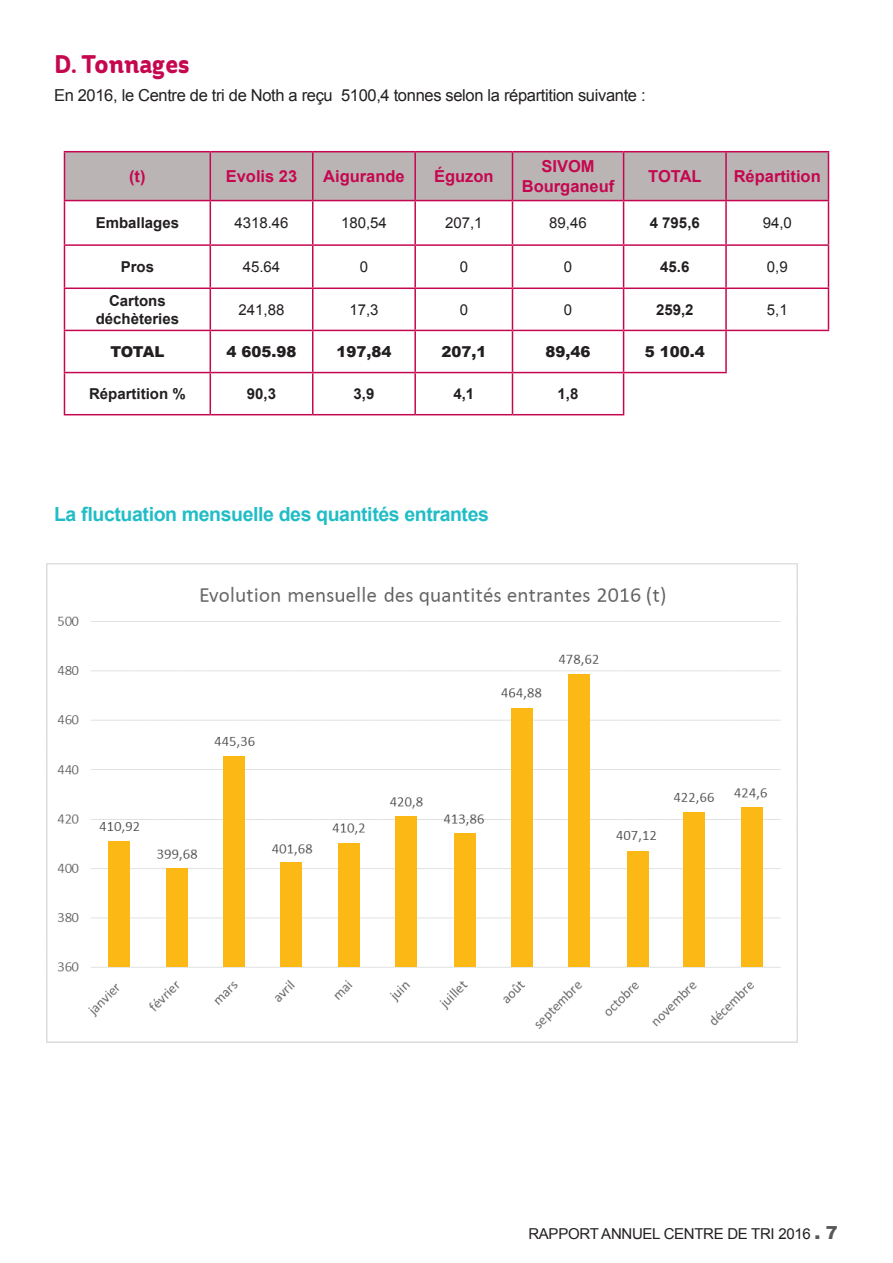
<style>
.page{position:relative;width:893px;height:1263px;background:#fff}
.page>*{position:absolute;margin:0;border:0;box-sizing:border-box;transform-origin:0 0}
.t1{font:700 25.5px "St Ryde";color:#c50750}
.t2{font:700 19.5px "Arial";letter-spacing:-.02em;color:#21bdc6}
.t3{font:16.5px "Arial";letter-spacing:-.02em;color:#231f20}
.t4{font:700 16.5px/19.8px "Arial";color:#c50750;text-align:center}
.t5{font:15px "Arial";letter-spacing:-.02em;color:#231f20}
.t6{font:700 15px/18px "Arial";color:#231f20;text-align:center}
.t7{font:900 15px "Arial";color:#231f20}
.s1{font-weight:900;font-size:18px;color:#57585a}
</style>
<div class="page">
<div style="left:65px;top:152px;width:763px;height:48px;background:#bab5b4"></div>
<hr style="left:64px;top:151px;width:146px;height:1px;background:#c50750">
<hr style="left:64px;top:152px;width:1px;height:48px;background:#c50750">
<hr style="left:210px;top:151px;width:103px;height:1px;background:#c50750">
<hr style="left:210px;top:152px;width:1px;height:48px;background:#c50750">
<hr style="left:313px;top:151px;width:102px;height:1px;background:#c50750">
<hr style="left:312px;top:152px;width:1px;height:48px;background:#c50750">
<hr style="left:415px;top:151px;width:97px;height:1px;background:#c50750">
<hr style="left:414px;top:152px;width:2px;height:48px;background:#c50750">
<hr style="left:512px;top:151px;width:112px;height:1px;background:#c50750">
<hr style="left:512px;top:152px;width:1px;height:48px;background:#c50750">
<hr style="left:624px;top:151px;width:102px;height:1px;background:#c50750">
<hr style="left:623px;top:152px;width:1px;height:48px;background:#c50750">
<hr style="left:726px;top:151px;width:103px;height:1px;background:#c50750">
<hr style="left:725px;top:152px;width:2px;height:48px;background:#c50750">
<hr style="left:828px;top:152px;width:1px;height:48px;background:#c50750">
<hr style="left:64px;top:200px;width:146px;height:1px;background:#c50750">
<hr style="left:64px;top:201px;width:1px;height:43px;background:#c50750">
<hr style="left:210px;top:200px;width:103px;height:1px;background:#c50750">
<hr style="left:210px;top:201px;width:1px;height:43px;background:#c50750">
<hr style="left:313px;top:200px;width:102px;height:1px;background:#c50750">
<hr style="left:312px;top:201px;width:1px;height:43px;background:#c50750">
<hr style="left:415px;top:200px;width:97px;height:1px;background:#c50750">
<hr style="left:414px;top:201px;width:2px;height:43px;background:#c50750">
<hr style="left:512px;top:200px;width:112px;height:1px;background:#c50750">
<hr style="left:512px;top:201px;width:1px;height:43px;background:#c50750">
<hr style="left:624px;top:200px;width:102px;height:1px;background:#c50750">
<hr style="left:623px;top:201px;width:1px;height:43px;background:#c50750">
<hr style="left:726px;top:200px;width:103px;height:1px;background:#c50750">
<hr style="left:725px;top:201px;width:2px;height:43px;background:#c50750">
<hr style="left:828px;top:201px;width:1px;height:43px;background:#c50750">
<hr style="left:64px;top:244px;width:146px;height:2px;background:#c50750">
<hr style="left:64px;top:246px;width:1px;height:41px;background:#c50750">
<hr style="left:210px;top:244px;width:103px;height:2px;background:#c50750">
<hr style="left:210px;top:246px;width:1px;height:41px;background:#c50750">
<hr style="left:313px;top:244px;width:102px;height:2px;background:#c50750">
<hr style="left:312px;top:246px;width:1px;height:41px;background:#c50750">
<hr style="left:415px;top:244px;width:97px;height:2px;background:#c50750">
<hr style="left:414px;top:246px;width:2px;height:41px;background:#c50750">
<hr style="left:512px;top:244px;width:112px;height:2px;background:#c50750">
<hr style="left:512px;top:246px;width:1px;height:41px;background:#c50750">
<hr style="left:624px;top:244px;width:102px;height:2px;background:#c50750">
<hr style="left:623px;top:246px;width:1px;height:41px;background:#c50750">
<hr style="left:726px;top:244px;width:103px;height:2px;background:#c50750">
<hr style="left:725px;top:246px;width:2px;height:41px;background:#c50750">
<hr style="left:828px;top:246px;width:1px;height:41px;background:#c50750">
<hr style="left:64px;top:287px;width:146px;height:2px;background:#c50750">
<hr style="left:64px;top:289px;width:1px;height:41px;background:#c50750">
<hr style="left:210px;top:287px;width:103px;height:2px;background:#c50750">
<hr style="left:210px;top:289px;width:1px;height:41px;background:#c50750">
<hr style="left:313px;top:287px;width:102px;height:2px;background:#c50750">
<hr style="left:312px;top:289px;width:1px;height:41px;background:#c50750">
<hr style="left:415px;top:287px;width:97px;height:2px;background:#c50750">
<hr style="left:414px;top:289px;width:2px;height:41px;background:#c50750">
<hr style="left:512px;top:287px;width:112px;height:2px;background:#c50750">
<hr style="left:512px;top:289px;width:1px;height:41px;background:#c50750">
<hr style="left:624px;top:287px;width:102px;height:2px;background:#c50750">
<hr style="left:623px;top:289px;width:1px;height:41px;background:#c50750">
<hr style="left:726px;top:287px;width:103px;height:2px;background:#c50750">
<hr style="left:725px;top:289px;width:2px;height:41px;background:#c50750">
<hr style="left:828px;top:289px;width:1px;height:41px;background:#c50750">
<hr style="left:64px;top:330px;width:146px;height:1px;background:#c50750">
<hr style="left:64px;top:331px;width:1px;height:41px;background:#c50750">
<hr style="left:210px;top:330px;width:103px;height:1px;background:#c50750">
<hr style="left:210px;top:331px;width:1px;height:41px;background:#c50750">
<hr style="left:313px;top:330px;width:102px;height:1px;background:#c50750">
<hr style="left:312px;top:331px;width:1px;height:41px;background:#c50750">
<hr style="left:415px;top:330px;width:97px;height:1px;background:#c50750">
<hr style="left:414px;top:331px;width:2px;height:41px;background:#c50750">
<hr style="left:512px;top:330px;width:112px;height:1px;background:#c50750">
<hr style="left:512px;top:331px;width:1px;height:41px;background:#c50750">
<hr style="left:624px;top:330px;width:102px;height:1px;background:#c50750">
<hr style="left:623px;top:331px;width:1px;height:41px;background:#c50750">
<hr style="left:726px;top:330px;width:103px;height:1px;background:#c50750">
<hr style="left:725px;top:331px;width:2px;height:41px;background:#c50750">
<hr style="left:64px;top:372px;width:146px;height:1px;background:#c50750">
<hr style="left:64px;top:373px;width:1px;height:41px;background:#c50750">
<hr style="left:210px;top:372px;width:103px;height:1px;background:#c50750">
<hr style="left:210px;top:373px;width:1px;height:41px;background:#c50750">
<hr style="left:313px;top:372px;width:102px;height:1px;background:#c50750">
<hr style="left:312px;top:373px;width:1px;height:41px;background:#c50750">
<hr style="left:415px;top:372px;width:97px;height:1px;background:#c50750">
<hr style="left:414px;top:373px;width:2px;height:41px;background:#c50750">
<hr style="left:512px;top:372px;width:112px;height:1px;background:#c50750">
<hr style="left:512px;top:373px;width:1px;height:41px;background:#c50750">
<hr style="left:624px;top:372px;width:103px;height:1px;background:#c50750">
<hr style="left:623px;top:373px;width:1px;height:41px;background:#c50750">
<hr style="left:64px;top:414px;width:146px;height:1px;background:#c50750">
<hr style="left:210px;top:414px;width:103px;height:1px;background:#c50750">
<hr style="left:313px;top:414px;width:102px;height:1px;background:#c50750">
<hr style="left:415px;top:414px;width:97px;height:1px;background:#c50750">
<hr style="left:512px;top:414px;width:112px;height:1px;background:#c50750">
<img style="left:47px;top:563px;width:750px;height:480px">
<div style="left:109px;top:841px;width:21px;height:126px;background:#fcb814"></div>
<div style="left:167px;top:869px;width:21px;height:98px;background:#fcb814"></div>
<div style="left:281px;top:862px;width:21px;height:105px;background:#fcb814"></div>
<div style="left:339px;top:843px;width:21px;height:124px;background:#fcb814"></div>
<div style="left:396px;top:817px;width:21px;height:150px;background:#fcb814"></div>
<div style="left:454px;top:834px;width:21px;height:133px;background:#fcb814"></div>
<div style="left:627px;top:851px;width:21px;height:116px;background:#fcb814"></div>
<div style="left:683px;top:812px;width:21px;height:155px;background:#fcb814"></div>
<div style="left:741px;top:808px;width:21px;height:159px;background:#fcb814"></div>
<div style="left:511px;top:709px;width:21px;height:258px;background:#fcb814"></div>
<div style="left:568px;top:674px;width:21px;height:293px;background:#fcb814"></div>
<div style="left:224px;top:757px;width:21px;height:210px;background:#fcb814"></div>
<h1 class="t1" style="left:54px;top:49px;width:137px">D. Tonnages</h1>
<p class="t3" style="left:54px;top:85px;width:593px">En 2016, le Centre de tri de Noth a reçu 5100,4 tonnes selon la répartition suivante :</p>
<p class="t4" style="left:129px;top:167px;width:18px">(t)</p>
<p class="t4" style="left:226px;top:167px;width:73px">Evolis 23</p>
<p class="t4" style="left:323px;top:167px;width:83px">Aigurande</p>
<p class="t4" style="left:434px;top:167px;width:61px">Éguzon</p>
<p class="t4" style="left:522px;top:157px;width:94px">SIVOM<br>Bourganeuf</p>
<p class="t4" style="left:648px;top:167px;width:55px">TOTAL</p>
<p class="t4" style="left:734px;top:167px;width:89px">Répartition</p>
<p class="t6" style="left:96px;top:214px;width:85px">Emballages</p>
<p class="t5" style="left:234px;top:213px;width:56px">4318.46</p>
<p class="t5" style="left:341px;top:213px;width:47px">180,54</p>
<p class="t5" style="left:445px;top:213px;width:39px">207,1</p>
<p class="t5" style="left:549px;top:213px;width:39px">89,46</p>
<p class="t6" style="left:650px;top:214px;width:52px">4 795,6</p>
<p class="t5" style="left:763px;top:213px;width:31px">94,0</p>
<p class="t6" style="left:121px;top:258px;width:35px">Pros</p>
<p class="t5" style="left:243px;top:257px;width:39px">45.64</p>
<p class="t5" style="left:360px;top:257px;width:10px">0</p>
<p class="t5" style="left:460px;top:257px;width:10px">0</p>
<p class="t5" style="left:564px;top:257px;width:10px">0</p>
<p class="t6" style="left:660px;top:258px;width:31px">45.6</p>
<p class="t5" style="left:767px;top:257px;width:22px">0,9</p>
<p class="t6" style="left:96px;top:292px;width:85px">Cartons déchèteries</p>
<p class="t5" style="left:239px;top:300px;width:47px">241,88</p>
<p class="t5" style="left:349px;top:300px;width:31px">17,3</p>
<p class="t5" style="left:460px;top:300px;width:10px">0</p>
<p class="t5" style="left:564px;top:300px;width:10px">0</p>
<p class="t6" style="left:656px;top:301px;width:39px">259,2</p>
<p class="t5" style="left:767px;top:300px;width:22px">5,1</p>
<p class="t7" style="left:110px;top:341px;width:55px">TOTAL</p>
<p class="t7" style="left:226px;top:341px;width:72px">4 605.98</p>
<p class="t7" style="left:336px;top:341px;width:57px">197,84</p>
<p class="t7" style="left:441px;top:341px;width:47px">207,1</p>
<p class="t7" style="left:545px;top:341px;width:47px">89,46</p>
<p class="t7" style="left:645px;top:341px;width:62px">5 100.4</p>
<p class="t6" style="left:89px;top:385px;width:98px">Répartition %</p>
<p class="t6" style="left:247px;top:385px;width:31px">90,3</p>
<p class="t6" style="left:354px;top:385px;width:22px">3,9</p>
<p class="t6" style="left:453px;top:385px;width:22px">4,1</p>
<p class="t6" style="left:558px;top:385px;width:22px">1,8</p>
<h2 class="t2" style="left:54px;top:501px;width:437px">La fluctuation mensuelle des quantités entrantes</h2>
<p class="t5" style="left:528px;top:1224px;width:311px">RAPPORT ANNUEL CENTRE DE TRI 2016 <span class="s1">. 7</span></p>
</div>
